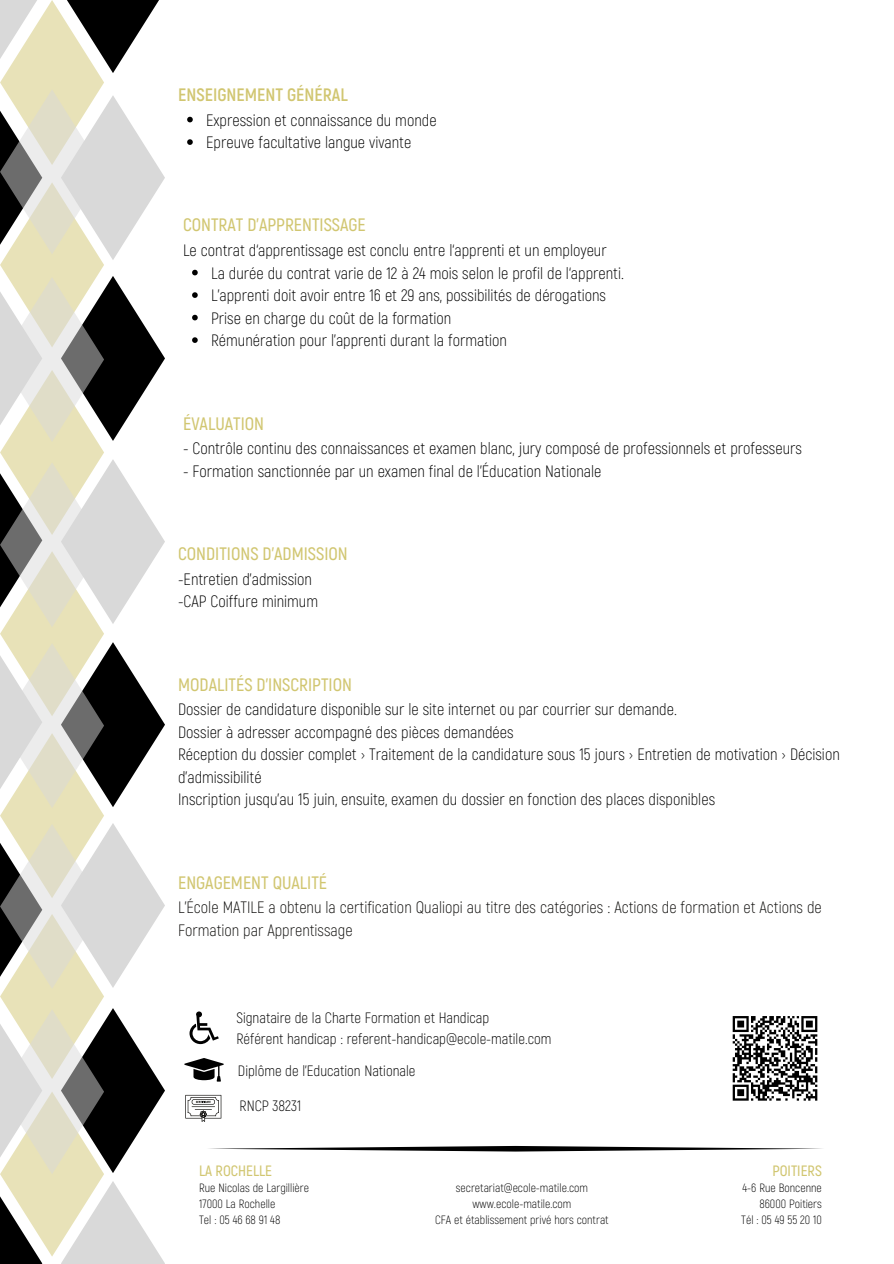
<style>
.page{position:relative;width:894px;height:1264px;background:#fff}
.page>*{position:absolute;margin:0;border:0;box-sizing:border-box;transform-origin:0 0}
.t1{font:600 18px "Akrobat";color:#d1c671}
.t2{font:700 18px "Akrobat";color:#d1c671}
.t3{font:300 16.5px/22.5px "Akrobat";color:#000}
.t4{font:300 16.5px/22.5px "Akrobat";color:#100f0d}
.t5{font:300 15px/20.2px "Akrobat";color:#000}
.t6{font:600 15px "Akrobat";color:#d1c671}
.t7{font:300 12px "Akrobat";color:#000}
</style>
<div class="page">
<svg style="left:0;top:0;width:165px;height:1263px"></svg>
<svg style="left:209px;top:1145px;width:613px;height:6px"></svg>
<svg style="left:189px;top:1011px;width:30px;height:33px"></svg>
<svg style="left:184px;top:1058px;width:40px;height:23px"></svg>
<svg style="left:185px;top:1094px;width:36px;height:27px"></svg>
<svg style="left:192px;top:270px;width:6px;height:5px"></svg>
<svg style="left:192px;top:292px;width:6px;height:6px"></svg>
<svg style="left:192px;top:315px;width:6px;height:5px"></svg>
<svg style="left:192px;top:337px;width:6px;height:6px"></svg>
<svg style="left:732px;top:1016px;width:86px;height:85px"></svg>
<svg style="left:187px;top:117px;width:6px;height:5px"></svg>
<svg style="left:187px;top:139px;width:6px;height:6px"></svg>
<p class="t2" style="left:178px;top:83px;width:171px">ENSEIGNEMENT GÉNÉRAL</p>
<p class="t3" style="left:206px;top:108px;width:232px">Expression et connaissance du monde<br>Epreuve facultative langue vivante</p>
<p class="t1" style="left:183px;top:213px;width:184px">CONTRAT D’APPRENTISSAGE</p>
<p class="t3" style="left:183px;top:238px;width:425px">Le contrat d‘apprentissage est conclu entre l‘apprenti et un employeur</p>
<p class="t3" style="left:211px;top:261px;width:414px">La durée du contrat varie de 12 à 24 mois selon le profil de l‘apprenti.</p>
<p class="t3" style="left:211px;top:283px;width:396px">L’apprenti doit avoir entre 16 et 29 ans, possibilités de dérogations</p>
<p class="t3" style="left:211px;top:306px;width:241px">Prise en charge du coût de la formation</p>
<p class="t3" style="left:211px;top:328px;width:297px">Rémunération pour l’apprenti durant la formation</p>
<p class="t1" style="left:183px;top:411px;width:82px">ÉVALUATION</p>
<p class="t3" style="left:183px;top:436px;width:620px">- Contrôle continu des connaissances et examen blanc, jury composé de professionnels et professeurs</p>
<p class="t3" style="left:183px;top:459px;width:420px">- Formation sanctionnée par un examen final de l'Éducation Nationale</p>
<p class="t1" style="left:178px;top:542px;width:171px">CONDITIONS D’ADMISSION</p>
<p class="t3" style="left:178px;top:567px;width:141px">-Entretien d’admission -CAP Coiffure minimum</p>
<p class="t1" style="left:178px;top:672px;width:175px">MODALITÉS D'INSCRIPTION</p>
<p class="t3" style="left:178px;top:697px;width:663px">Dossier de candidature disponible sur le site internet ou par courrier sur demande.<br>Dossier à adresser accompagné des pièces demandées<br>Réception du dossier complet › Traitement de la candidature sous 15 jours › Entretien de motivation › Décision d’admissibilité<br>Inscription jusqu'au 15 juin, ensuite, examen du dossier en fonction des places disponibles</p>
<p class="t1" style="left:178px;top:870px;width:150px">ENGAGEMENT QUALITÉ</p>
<p class="t4" style="left:178px;top:895px;width:645px">L’École MATILE a obtenu la certification Qualiopi au titre des catégories : Actions de formation et Actions de<br>Formation par Apprentissage</p>
<p class="t5" style="left:236px;top:1007px;width:316px">Signataire de la Charte Formation et Handicap<br>Référent handicap : referent-handicap@ecole-matile.com</p>
<p class="t5" style="left:238px;top:1059px;width:179px">Diplôme de l’Education Nationale</p>
<p class="t5" style="left:239px;top:1094px;width:63px">RNCP 38231</p>
<p class="t6" style="left:199px;top:1160px;width:74px">LA ROCHELLE</p>
<p class="t7" style="left:199px;top:1179px;width:111px">Rue Nicolas de Largillière</p>
<p class="t7" style="left:199px;top:1195px;width:78px">17000 La Rochelle</p>
<p class="t7" style="left:199px;top:1211px;width:83px">Tel : 05 46 68 91 48</p>
<p class="t7" style="left:455px;top:1179px;width:134px">secretariat@ecole-matile.com</p>
<p class="t7" style="left:472px;top:1195px;width:100px">www.ecole-matile.com</p>
<p class="t7" style="left:435px;top:1211px;width:175px">CFA et établissement privé hors contrat</p>
<p class="t6" style="left:772px;top:1160px;width:51px">POITIERS</p>
<p class="t7" style="left:742px;top:1179px;width:81px">4-6 Rue Boncenne</p>
<p class="t7" style="left:759px;top:1195px;width:64px">86000 Poitiers</p>
<p class="t7" style="left:741px;top:1211px;width:82px">Tél : 05 49 55 20 10</p>
</div>
